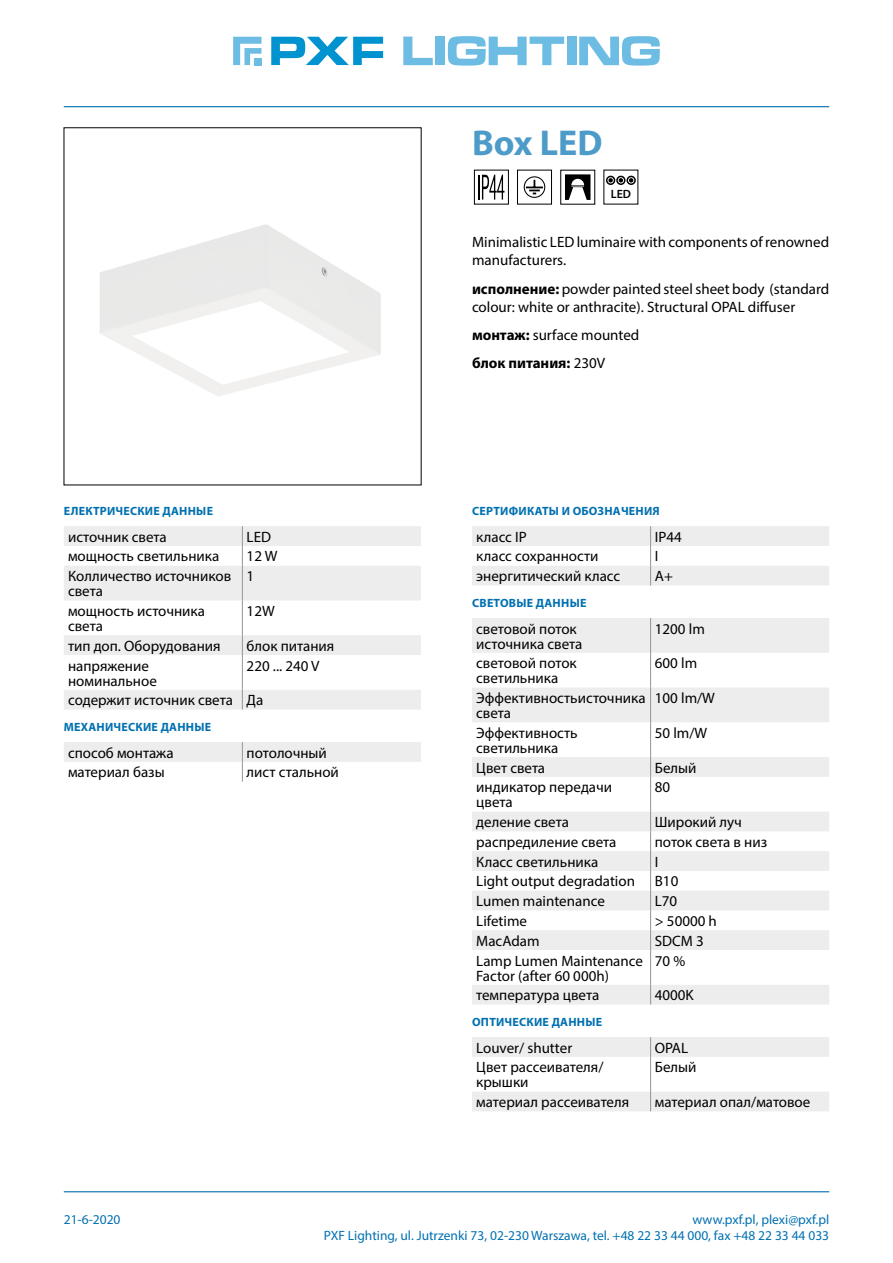
<style>
.page{position:relative;width:893px;height:1263px;background:#fff}
.page>*{position:absolute;margin:0;border:0;box-sizing:border-box;transform-origin:0 0}
.nazwa_produktu{font:700 36px "Myriad Pro";color:#4d9bc8}
.techniczna_body{font:15px/15px "Myriad Pro";color:#000}
.opis_blokowy{font:15px/18px "Myriad Pro";color:#000}
.opis_blokowy-2{font:700 15px "Myriad Pro";color:#000}
.t1{font:13.5px/16.2px "Myriad Pro";color:#0070b1;text-align:right}
.techniczna_naglowek{font:700 12px "Myriad Pro";letter-spacing:.02em;color:#0070b1}
.t2{font:600 12px "Myriad Pro";color:#000}
.s1{font-weight:700}
.s2{font-weight:400}
</style>
<div class="page">
<hr style="left:64px;top:106px;width:765px;height:1px;background:#0070b1">
<hr style="left:64px;top:1191px;width:765px;height:1px;background:#0070b1">
<svg style="left:271px;top:37px;width:112px;height:28px"></svg>
<svg style="left:233px;top:37px;width:28px;height:28px"></svg>
<svg style="left:403px;top:37px;width:30px;height:28px"></svg>
<div style="left:436px;top:37px;width:9px;height:28px;background:#6dbce3"></div>
<div style="left:567px;top:37px;width:9px;height:28px;background:#6dbce3"></div>
<svg style="left:448px;top:36px;width:116px;height:30px"></svg>
<svg style="left:579px;top:36px;width:81px;height:30px"></svg>
<svg style="left:472px;top:526px;width:357px;height:59px"></svg>
<svg style="left:472px;top:618px;width:357px;height:386px"></svg>
<hr style="left:650px;top:618px;width:1px;height:35px;background:#939598">
<hr style="left:650px;top:653px;width:1px;height:34px;background:#939598">
<hr style="left:650px;top:687px;width:1px;height:35px;background:#939598">
<hr style="left:650px;top:722px;width:1px;height:35px;background:#939598">
<svg style="left:650px;top:757px;width:1px;height:20px"></svg>
<hr style="left:650px;top:777px;width:1px;height:35px;background:#939598">
<svg style="left:650px;top:812px;width:1px;height:138px"></svg>
<hr style="left:650px;top:950px;width:1px;height:35px;background:#939598">
<svg style="left:650px;top:985px;width:1px;height:19px"></svg>
<svg style="left:472px;top:1037px;width:357px;height:74px"></svg>
<svg style="left:64px;top:742px;width:357px;height:40px"></svg>
<svg style="left:64px;top:526px;width:357px;height:183px;fill:#f0f0f1"></svg>
<svg style="left:242px;top:526px;width:1px;height:40px"></svg>
<hr style="left:242px;top:566px;width:1px;height:34px;background:#939598">
<hr style="left:242px;top:600px;width:1px;height:35px;background:#939598">
<svg style="left:242px;top:635px;width:1px;height:20px"></svg>
<hr style="left:242px;top:655px;width:1px;height:35px;background:#939598">
<svg style="left:242px;top:690px;width:1px;height:19px"></svg>
<div style="left:474px;top:170px;width:35px;height:34px;background:#fff;border:1px solid #000"></div>
<hr style="left:478px;top:175px;width:2px;height:25px;background:#000">
<svg style="left:482px;top:175px;width:22px;height:25px"></svg>
<div style="left:517px;top:170px;width:35px;height:34px;background:#fff;border:1px solid #000"></div>
<div style="left:524px;top:176px;width:21px;height:22px;border:1px solid #000;border-radius:50%"></div>
<svg style="left:526px;top:180px;width:17px;height:14px"></svg>
<svg style="left:565px;top:174px;width:25px;height:26px"></svg>
<div style="left:606px;top:176px;width:9px;height:9px;border:2px solid #000;border-radius:50%"></div>
<svg style="left:608px;top:178px;width:5px;height:4px"></svg>
<div style="left:616px;top:176px;width:9px;height:9px;border:2px solid #000;border-radius:50%"></div>
<svg style="left:619px;top:178px;width:4px;height:4px"></svg>
<div style="left:626px;top:176px;width:10px;height:9px;border:2px solid #000;border-radius:50%"></div>
<svg style="left:629px;top:178px;width:4px;height:4px"></svg>
<p class="nazwa_produktu" style="left:472px;top:119px;width:132px">Box LED</p>
<p class="t2" style="left:611px;top:187px;width:22px">LED</p>
<p class="techniczna_naglowek" style="left:64px;top:503px;width:151px">ЕЛЕКТРИЧЕСКИЕ ДАННЫЕ</p>
<p class="techniczna_body" style="left:68px;top:529px;width:100px">источник света</p>
<p class="techniczna_body" style="left:247px;top:529px;width:26px">LED</p>
<p class="techniczna_body" style="left:68px;top:549px;width:153px">мощность светильника</p>
<p class="techniczna_body" style="left:247px;top:549px;width:32px">12 W</p>
<p class="techniczna_body" style="left:68px;top:568px;width:165px">Колличество источников света</p>
<p class="techniczna_body" style="left:247px;top:568px;width:9px">1</p>
<p class="techniczna_body" style="left:68px;top:603px;width:139px">мощность источника света</p>
<p class="techniczna_body" style="left:247px;top:603px;width:30px">12W</p>
<p class="techniczna_body" style="left:68px;top:638px;width:154px">тип доп. Оборудования</p>
<p class="techniczna_body" style="left:247px;top:638px;width:89px">блок питания</p>
<p class="techniczna_body" style="left:68px;top:658px;width:90px">напряжение номинальное</p>
<p class="techniczna_body" style="left:247px;top:658px;width:74px">220 ... 240 V</p>
<p class="techniczna_body" style="left:68px;top:692px;width:166px">содержит источник света</p>
<p class="techniczna_body" style="left:247px;top:692px;width:18px">Да</p>
<p class="techniczna_naglowek" style="left:64px;top:719px;width:149px">МЕХАНИЧЕСКИЕ ДАННЫЕ</p>
<p class="techniczna_body" style="left:68px;top:745px;width:107px">способ монтажа</p>
<p class="techniczna_body" style="left:247px;top:745px;width:82px">потолочный</p>
<p class="techniczna_body" style="left:68px;top:765px;width:98px">материал базы</p>
<p class="techniczna_body" style="left:247px;top:765px;width:94px">лист стальной</p>
<p class="opis_blokowy" style="left:472px;top:233px;width:359px">Minimalistic LED luminaire with components of renowned manufacturers.</p>
<p class="opis_blokowy" style="left:472px;top:279px;width:359px"><span class="s1">исполнение:</span> powder painted steel sheet body (standard colour: white or anthracite). Structural OPAL diffuser</p>
<p class="opis_blokowy" style="left:472px;top:326px;width:169px"><span class="s1">монтаж:</span> surface mounted</p>
<p class="opis_blokowy-2" style="left:472px;top:353px;width:135px">блок питания: <span class="s2">230V</span></p>
<p class="techniczna_naglowek" style="left:472px;top:503px;width:189px">СЕРТИФИКАТЫ И ОБОЗНАЧЕНИЯ</p>
<p class="techniczna_body" style="left:476px;top:529px;width:52px">класс IP</p>
<p class="techniczna_body" style="left:655px;top:529px;width:28px">IP44</p>
<p class="techniczna_body" style="left:476px;top:549px;width:124px">класс сохранности</p>
<p class="techniczna_body" style="left:655px;top:549px;width:5px">I</p>
<p class="techniczna_body" style="left:476px;top:568px;width:146px">энергитический класс</p>
<p class="techniczna_body" style="left:655px;top:568px;width:20px">A+</p>
<p class="techniczna_naglowek" style="left:472px;top:595px;width:116px">СВЕТОВЫЕ ДАННЫЕ</p>
<p class="techniczna_body" style="left:476px;top:621px;width:108px">световой поток источника света</p>
<p class="techniczna_body" style="left:655px;top:621px;width:52px">1200 lm</p>
<p class="techniczna_body" style="left:476px;top:655px;width:102px">световой поток светильника</p>
<p class="techniczna_body" style="left:655px;top:655px;width:44px">600 lm</p>
<p class="techniczna_body" style="left:476px;top:690px;width:171px">Эффективностьисточника света</p>
<p class="techniczna_body" style="left:655px;top:690px;width:62px">100 lm/W</p>
<p class="techniczna_body" style="left:476px;top:725px;width:103px">Эффективность светильника</p>
<p class="techniczna_body" style="left:655px;top:725px;width:54px">50 lm/W</p>
<p class="techniczna_body" style="left:476px;top:760px;width:70px">Цвет света</p>
<p class="techniczna_body" style="left:655px;top:760px;width:43px">Белый</p>
<p class="techniczna_body" style="left:476px;top:779px;width:137px">индикатор передачи цвета</p>
<p class="techniczna_body" style="left:655px;top:779px;width:17px">80</p>
<p class="techniczna_body" style="left:476px;top:814px;width:94px">деление света</p>
<p class="techniczna_body" style="left:655px;top:814px;width:89px">Широкий луч</p>
<p class="techniczna_body" style="left:476px;top:834px;width:142px">распредиление света</p>
<p class="techniczna_body" style="left:655px;top:834px;width:114px">поток света в низ</p>
<p class="techniczna_body" style="left:476px;top:854px;width:124px">Класс светильника</p>
<p class="techniczna_body" style="left:655px;top:854px;width:5px">I</p>
<p class="techniczna_body" style="left:476px;top:874px;width:160px">Light output degradation</p>
<p class="techniczna_body" style="left:655px;top:874px;width:25px">B10</p>
<p class="techniczna_body" style="left:476px;top:893px;width:130px">Lumen maintenance</p>
<p class="techniczna_body" style="left:655px;top:893px;width:24px">L70</p>
<p class="techniczna_body" style="left:476px;top:913px;width:52px">Lifetime</p>
<p class="techniczna_body" style="left:655px;top:913px;width:64px">&gt; 50000 h</p>
<p class="techniczna_body" style="left:476px;top:933px;width:65px">MacAdam</p>
<p class="techniczna_body" style="left:655px;top:933px;width:51px">SDCM 3</p>
<p class="techniczna_body" style="left:476px;top:953px;width:168px">Lamp Lumen Maintenance<br>Factor (after 60 000h)</p>
<p class="techniczna_body" style="left:655px;top:953px;width:32px">70 %</p>
<p class="techniczna_body" style="left:476px;top:987px;width:125px">температура цвета</p>
<p class="techniczna_body" style="left:655px;top:987px;width:40px">4000K</p>
<p class="techniczna_naglowek" style="left:472px;top:1014px;width:132px">ОПТИЧЕСКИЕ ДАННЫЕ</p>
<p class="techniczna_body" style="left:476px;top:1040px;width:97px">Louver/ shutter</p>
<p class="techniczna_body" style="left:655px;top:1040px;width:35px">OPAL</p>
<p class="techniczna_body" style="left:476px;top:1059px;width:129px">Цвет рассеивателя/ крышки</p>
<p class="techniczna_body" style="left:655px;top:1059px;width:43px">Белый</p>
<p class="techniczna_body" style="left:476px;top:1094px;width:155px">материал рассеивателя</p>
<p class="techniczna_body" style="left:655px;top:1094px;width:157px">материал опал/матовое</p>
<p class="t1" style="left:64px;top:1211px;width:58px">21-6-2020</p>
<p class="t1" style="left:324px;top:1211px;width:507px">www.pxf.pl, plexi@pxf.pl<br>PXF Lighting, ul. Jutrzenki 73, 02-230 Warszawa, tel. +48 22 33 44 000, fax +48 22 33 44 033</p>
</div>
